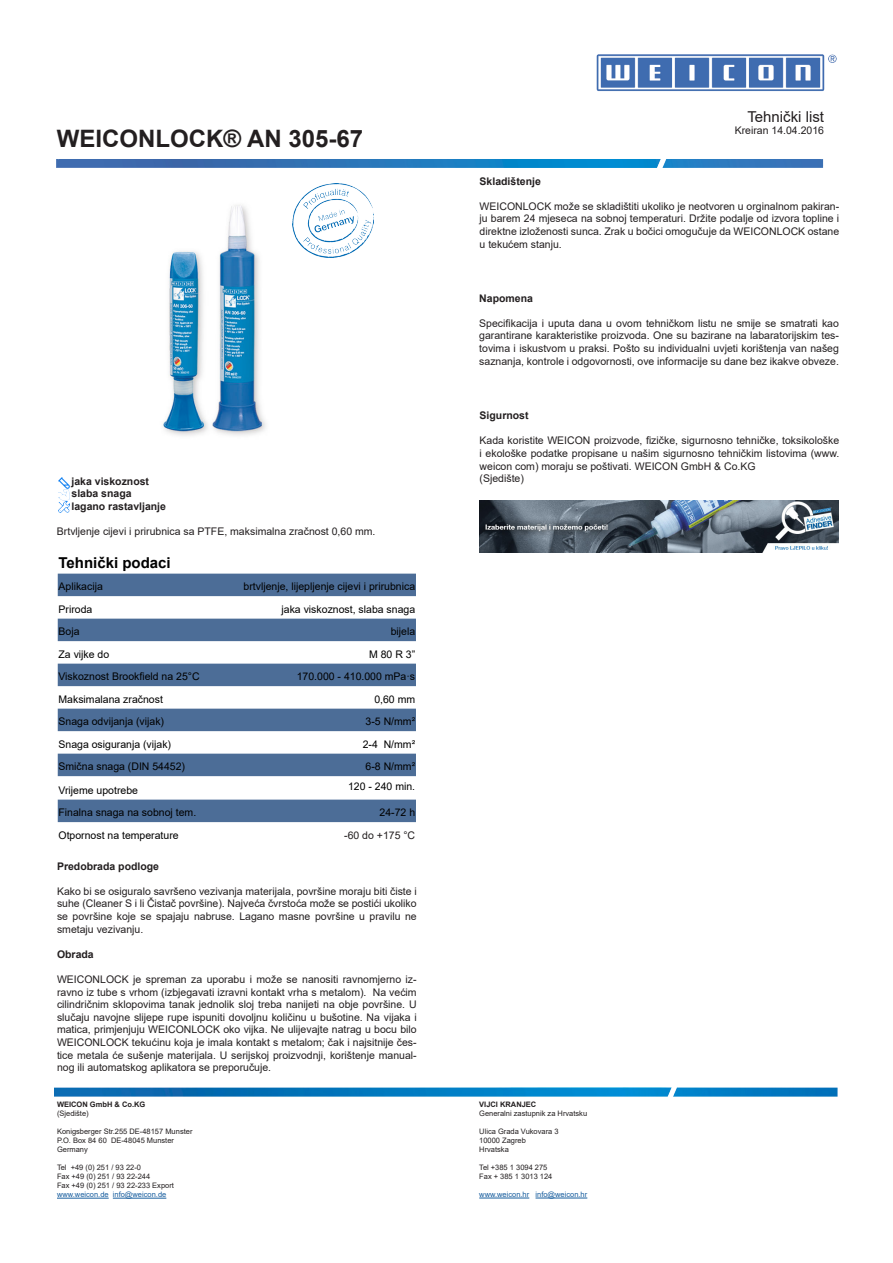
<style>
.page{position:relative;width:893px;height:1263px;background:#fff}
.page>*{position:absolute;margin:0;border:0;box-sizing:border-box;transform-origin:0 0}
.t1{font:700 24px "Arial";color:#231f20}
.t2{font:700 15px "Arial";color:#000}
.t3{font:15px "Arial";color:#231f20}
.t4{font:10.5px/12.6px "Arial";color:#231f20;text-align:justify}
.t5{font:10.5px "Arial";color:#000}
.t6{font:700 10.5px "Arial";color:#231f20}
.t7{font:7.5px "Arial";color:#231f20}
.t8{font:7.5px "Arial";color:#175d9e}
.t9{font:700 7.5px "Arial";color:#231f20}
</style>
<div class="page">
<img style="left:57px;top:54px;width:779px;height:113px">
<img style="left:54px;top:1087px;width:784px;height:10px">
<img style="left:163px;top:205px;width:168px;height:231px">
<svg style="left:58px;top:574px;width:358px;height:248px;fill:#4c6d97"></svg>
<hr style="left:57px;top:1198px;width:52px;height:1px;background:#175d9e">
<hr style="left:113px;top:1198px;width:53px;height:1px;background:#175d9e">
<hr style="left:479px;top:1198px;width:50px;height:1px;background:#175d9e">
<hr style="left:535px;top:1198px;width:52px;height:1px;background:#175d9e">
<img style="left:292px;top:183px;width:81px;height:74px">
<img style="left:480px;top:500px;width:359px;height:52px">
<svg style="left:58px;top:477px;width:11px;height:35px"></svg>
<p class="t1" style="left:57px;top:121px;width:308px">WEICONLOCK® AN 305-67</p>
<p class="t6" style="left:72px;top:474px;width:79px">jaka viskoznost</p>
<p class="t6" style="left:72px;top:486px;width:62px">slaba snaga</p>
<p class="t6" style="left:72px;top:499px;width:96px">lagano rastavljanje</p>
<p class="t4" style="left:57px;top:525px;width:320px">Brtvljenje cijevi i prirubnica sa PTFE, maksimalna zračnost 0,60 mm.</p>
<p class="t2" style="left:58px;top:552px;width:114px">Tehnički podaci</p>
<p class="t5" style="left:58px;top:579px;width:46px">Aplikacija</p>
<p class="t5" style="left:244px;top:579px;width:173px">brtvljenje, lijepljenje cijevi i prirubnica</p>
<p class="t5" style="left:58px;top:602px;width:35px">Priroda</p>
<p class="t5" style="left:282px;top:602px;width:135px">jaka viskoznost, slaba snaga</p>
<p class="t5" style="left:58px;top:624px;width:23px">Boja</p>
<p class="t5" style="left:391px;top:624px;width:26px">bijela</p>
<p class="t5" style="left:58px;top:647px;width:52px">Za vijke do</p>
<p class="t5" style="left:369px;top:647px;width:48px">M 80 R 3”</p>
<p class="t5" style="left:58px;top:669px;width:143px">Viskoznost Brookfield na 25°C</p>
<p class="t5" style="left:297px;top:669px;width:120px">170.000 - 410.000 mPa·s</p>
<p class="t5" style="left:58px;top:692px;width:106px">Maksimalana zračnost</p>
<p class="t5" style="left:374px;top:692px;width:42px">0,60 mm</p>
<p class="t5" style="left:58px;top:714px;width:107px">Snaga odvijanja (vijak)</p>
<p class="t5" style="left:366px;top:714px;width:51px">3-5 N/mm²</p>
<p class="t5" style="left:58px;top:737px;width:114px">Snaga osiguranja (vijak)</p>
<p class="t5" style="left:363px;top:737px;width:54px">2-4 N/mm²</p>
<p class="t5" style="left:58px;top:759px;width:128px">Smična snaga (DIN 54452)</p>
<p class="t5" style="left:366px;top:759px;width:51px">6-8 N/mm²</p>
<p class="t5" style="left:58px;top:783px;width:81px">Vrijeme upotrebe</p>
<p class="t5" style="left:348px;top:779px;width:69px">120 - 240 min.</p>
<p class="t5" style="left:58px;top:805px;width:139px">Finalna snaga na sobnoj tem.</p>
<p class="t5" style="left:380px;top:805px;width:37px">24-72 h</p>
<p class="t5" style="left:58px;top:828px;width:122px">Otpornost na temperature</p>
<p class="t4" style="left:344px;top:828px;width:73px">-60 do +175 °C</p>
<p class="t6" style="left:57px;top:858px;width:104px">Predobrada podloge</p>
<p class="t4" style="left:57px;top:885px;width:361px">Kako bi se osiguralo savršeno vezivanja materijala, površine moraju biti čiste i suhe (Cleaner S i li Čistač površine). Najveća čvrstoća može se postići ukoliko se površine koje se spajaju nabruse. Lagano masne površine u pravilu ne smetaju vezivanju.</p>
<p class="t6" style="left:57px;top:947px;width:38px">Obrada</p>
<p class="t4" style="left:57px;top:973px;width:361px">WEICONLOCK je spreman za uporabu i može se nanositi ravnomjerno iz&shy;ravno iz tube s vrhom (izbjegavati izravni kontakt vrha s metalom). Na većim cilindričnim sklopovima tanak jednolik sloj treba nanijeti na obje površine. U slučaju navojne slijepe rupe ispuniti dovoljnu količinu u bušotine. Na vijaka i matica, primjenjuju WEICONLOCK oko vijka. Ne ulijevajte natrag u bocu bilo WEICONLOCK tekućinu koja je imala kontakt s metalom; čak i najsitnije čes&shy;tice metala će sušenje materijala. U serijskoj proizvodnji, korištenje manual&shy;nog ili automatskog aplikatora se preporučuje.</p>
<p class="t9" style="left:57px;top:1099px;width:90px">WEICON GmbH &amp; Co.KG</p>
<p class="t7" style="left:57px;top:1108px;width:33px">(Sjedište)</p>
<p class="t7" style="left:57px;top:1126px;width:137px">Konigsberger Str.255 DE-48157 Munster</p>
<p class="t7" style="left:57px;top:1135px;width:119px">P.O. Box 84 60 DE-48045 Munster</p>
<p class="t7" style="left:57px;top:1144px;width:32px">Germany</p>
<p class="t7" style="left:57px;top:1162px;width:86px">Tel +49 (0) 251 / 93 22-0</p>
<p class="t7" style="left:57px;top:1171px;width:95px">Fax +49 (0) 251 / 93 22-244</p>
<p class="t7" style="left:57px;top:1180px;width:118px">Fax +49 (0) 251 / 93 22-233 Export</p>
<p class="t8" style="left:57px;top:1189px;width:111px">www.weicon.de info@weicon.de</p>
<p class="t3" style="left:747px;top:106px;width:78px">Tehnički list</p>
<p class="t4" style="left:735px;top:124px;width:91px">Kreiran 14.04.2016</p>
<p class="t6" style="left:480px;top:173px;width:63px">Skladištenje</p>
<p class="t4" style="left:480px;top:200px;width:361px">WEICONLOCK može se skladištiti ukoliko je neotvoren u orginalnom pakiran&shy;ju barem 24 mjeseca na sobnoj temperaturi. Držite podalje od izvora topline i direktne izloženosti sunca. Zrak u bočici omogučuje da WEICONLOCK ostane u tekućem stanju.</p>
<p class="t6" style="left:479px;top:290px;width:55px">Napomena</p>
<p class="t4" style="left:479px;top:317px;width:361px">Specifikacija i uputa dana u ovom tehničkom listu ne smije se smatrati kao garantirane karakteristike proizvoda. One su bazirane na labaratorijskim tes&shy;tovima i iskustvom u praksi. Pošto su individualni uvjeti korištenja van našeg saznanja, kontrole i odgovornosti, ove informacije su dane bez ikakve obveze.</p>
<p class="t6" style="left:480px;top:408px;width:51px">Sigurnost</p>
<p class="t4" style="left:480px;top:434px;width:361px">Kada koristite WEICON proizvode, fizičke, sigurnosno tehničke, toksikološke i ekološke podatke propisane u našim sigurnosno tehničkim listovima (www. weicon com) moraju se poštivati. WEICON GmbH &amp; Co.KG</p>
<p class="t4" style="left:480px;top:472px;width:46px">(Sjedište)</p>
<p class="t9" style="left:479px;top:1099px;width:59px">VIJCI KRANJEC</p>
<p class="t7" style="left:479px;top:1108px;width:109px">Generalni zastupnik za Hrvatsku</p>
<p class="t7" style="left:479px;top:1126px;width:81px">Ulica Grada Vukovara 3</p>
<p class="t7" style="left:479px;top:1135px;width:48px">10000 Zagreb</p>
<p class="t7" style="left:479px;top:1144px;width:31px">Hrvatska</p>
<p class="t7" style="left:479px;top:1162px;width:70px">Tel +385 1 3094 275</p>
<p class="t7" style="left:479px;top:1171px;width:75px">Fax + 385 1 3013 124</p>
<p class="t8" style="left:479px;top:1189px;width:110px">www.weicon.hr info@weicon.hr</p>
</div>
